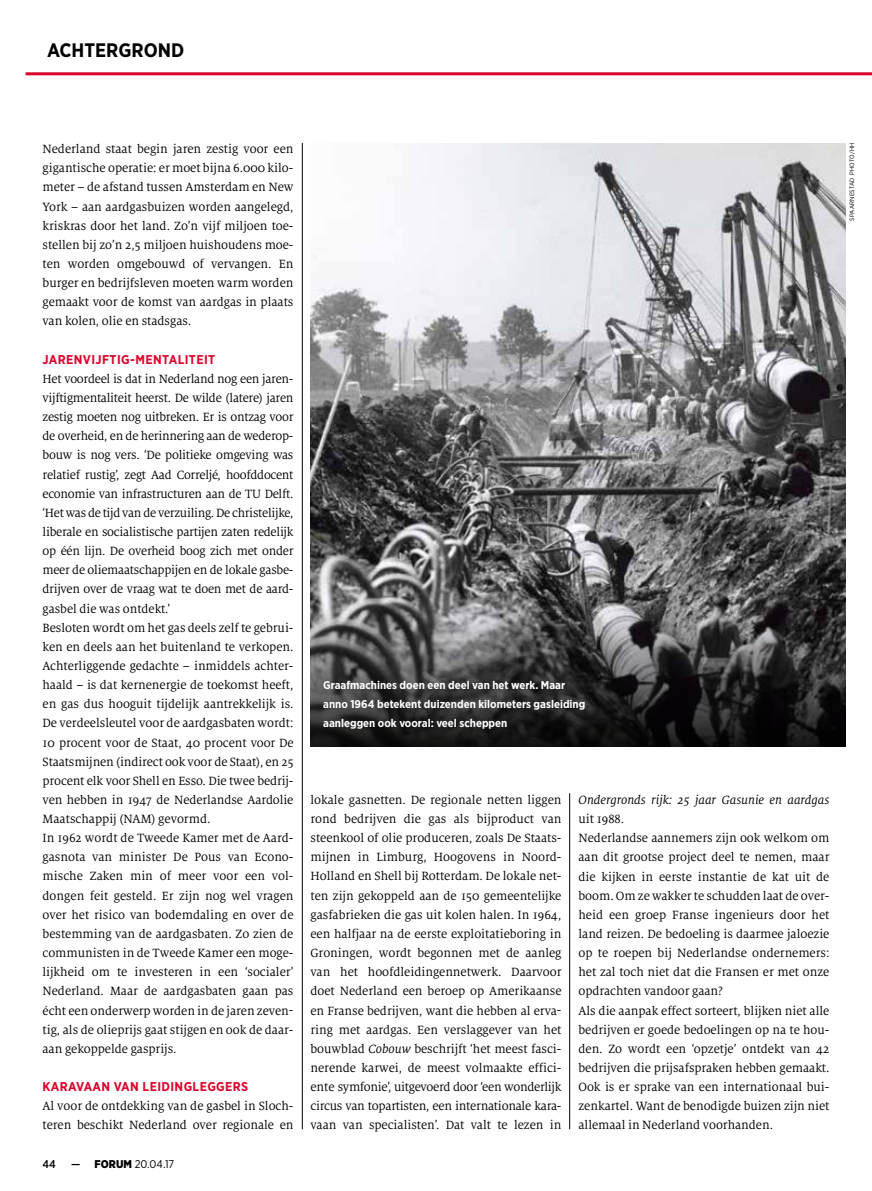
<style>
.page{position:relative;width:872px;height:1191px;background:#fff}
.page>*{position:absolute;margin:0;border:0;box-sizing:border-box;transform-origin:0 0}
.t1{font:700 19.5px "Gotham Narrow";color:#000}
.t2{font:13.2px/19.2px "Milo Serif Pro";letter-spacing:-.005em;color:#000}
.t3{font:italic 13.2px "Milo Serif Pro";letter-spacing:-.005em;color:#000}
.t4{font:700 12.75px "Gotham Narrow";letter-spacing:.03em;color:#db052c}
.t5{font:700 11.25px/19.2px "Gotham Narrow";color:#fff}
.t6{font:11.25px "Gotham Narrow";color:#000}
.t7{font:500 11.25px "Gotham Narrow";color:#000}
.t8{font:6.3px "Gotham Narrow";letter-spacing:.03em;color:#000}
.s1{font-weight:500}
.s2{font-weight:900}
.s3{font-style:italic}
.s4{font-size:6px}
</style>
<div class="page">
<hr style="left:26px;top:72px;width:846px;height:3px;background:#db052c">
<hr style="left:569px;top:793px;width:1px;height:336px;background:#000">
<hr style="left:302px;top:143px;width:1px;height:986px;background:#000">
<img style="left:310px;top:143px;width:536px;height:450px">
<svg style="left:310px;top:593px;width:536px;height:153px;background:#3f3e3f"></svg>
<h1 class="t1" style="left:47px;top:38px;width:139px">ACHTERGROND</h1>
<p class="t2" style="left:43px;top:139px;width:252px;text-align:justify">Nederland staat begin jaren zestig voor een gigantische operatie: er moet bijna 6.000 kilo&shy;meter – de afstand tussen Amsterdam en New York – aan aardgasbuizen worden aangelegd, kriskras door het land. Zo’n vijf miljoen toe&shy;stellen bij zo’n 2,5 miljoen huishoudens moe&shy;ten worden omgebouwd of vervangen. En burger en bedrijfsleven moeten warm worden gemaakt voor de komst van aardgas in plaats van kolen, olie en stadsgas.</p>
<p class="t4" style="left:43px;top:351px;width:174px">JARENVIJFTIG-MENTALITEIT</p>
<p class="t2" style="left:43px;top:369px;width:252px">Het voordeel is dat in Nederland nog een jaren&shy;vijftigmentaliteit heerst. De wilde (latere) jaren zestig moeten nog uitbreken. Er is ontzag voor de overheid, en de herinnering aan de wederop&shy;bouw is nog vers. ‘De politieke omgeving was relatief rustig’, zegt Aad Correljé, hoofddocent economie van infrastructuren aan de TU Delft. ‘Het was de tijd van de verzuiling. De christelijke, liberale en socialistische partijen zaten redelijk op één lijn. De overheid boog zich met onder meer de oliemaatschappijen en de lokale gasbe&shy;drijven over de vraag wat te doen met de aard&shy;gasbel die was ontdekt.’<br>Besloten wordt om het gas deels zelf te gebrui&shy;ken en deels aan het buitenland te verkopen.<br>Achterliggende gedachte – inmiddels achter&shy;haald – is dat kernenergie de toekomst heeft, en gas dus hooguit tijdelijk aantrekkelijk is.<br>De verdeelsleutel voor de aardgasbaten wordt:<br>10 procent voor de Staat, 40 procent voor De Staatsmijnen (indirect ook voor de Staat), en 25 procent elk voor Shell en Esso. Die twee bedrij&shy;ven hebben in 1947 de Nederlandse Aardolie Maatschappij (NAM) gevormd.<br>In 1962 wordt de Tweede Kamer met de Aard&shy;gasnota van minister De Pous van Econo&shy;mische Zaken min of meer voor een vol&shy;dongen feit gesteld. Er zijn nog wel vragen over het risico van bodemdaling en over de bestemming van de aardgasbaten. Zo zien de communisten in de Tweede Kamer een moge&shy;lijkheid om te investeren in een ‘socialer’ Nederland. Maar de aardgasbaten gaan pas écht een onderwerp worden in de jaren zeven&shy;tig, als de olieprijs gaat stijgen en ook de daar&shy;aan gekoppelde gasprijs.</p>
<p class="t4" style="left:43px;top:1078px;width:207px">KARAVAAN VAN LEIDINGLEGGERS</p>
<p class="t2" style="left:43px;top:1096px;width:252px">Al voor de ontdekking van de gasbel in Sloch&shy;teren beschikt Nederland over regionale en</p>
<p class="t7" style="left:43px;top:1156px;width:15px">44</p>
<p class="t6" style="left:71px;top:1156px;width:105px"><span class="s1">—</span> <span class="s2">FORUM</span> 20.04.17</p>
<p class="t5" style="left:323px;top:675px;width:264px">Graafmachines doen een deel van het werk. Maar anno 1964 betekent duizenden kilometers gasleiding aanleggen ook vooral: veel scheppen</p>
<p class="t2" style="left:310px;top:790px;width:252px;text-align:justify">lokale gasnetten. De regionale netten liggen rond bedrijven die gas als bijproduct van steenkool of olie produceren, zoals De Staats&shy;mijnen in Limburg, Hoogovens in Noord-Holland en Shell bij Rotterdam. De lokale net&shy;ten zijn gekoppeld aan de 150 gemeentelijke gasfabrieken die gas uit kolen halen. In 1964, een halfjaar na de eerste exploitatieboring in Groningen, wordt begonnen met de aanleg van het hoofdleidingennetwerk. Daarvoor doet Nederland een beroep op Amerikaanse en Franse bedrijven, want die hebben al erva&shy;ring met aardgas. Een verslaggever van het bouwblad <span class="s3">Cobouw</span> beschrijft ‘het meest fasci&shy;nerende karwei, de meest volmaakte effici&shy;ënte symfonie’, uitgevoerd door ‘een wonderlijk circus van topartisten, een internationale kara&shy;vaan van specialisten’. Dat valt te lezen in</p>
<p class="t3" style="left:578px;top:792px;width:252px">Ondergronds rijk: 25 jaar Gasunie en aardgas</p>
<p class="t2" style="left:578px;top:809px;width:252px">uit 1988.<br>Nederlandse aannemers zijn ook welkom om aan dit grootse project deel te nemen, maar die kijken in eerste instantie de kat uit de boom. Om ze wakker te schudden laat de over&shy;heid een groep Franse ingenieurs door het land reizen. De bedoeling is daarmee jaloezie op te roepen bij Nederlandse ondernemers: het zal toch niet dat die Fransen er met onze opdrachten vandoor gaan?<br>Als die aanpak effect sorteert, blijken niet alle bedrijven er goede bedoelingen op na te hou&shy;den. Zo wordt een ‘opzetje’ ontdekt van 42 bedrijven die prijsafspraken hebben gemaakt.<br>Ook is er sprake van een internationaal bui&shy;zenkartel. Want de benodigde buizen zijn niet allemaal in Nederland voorhanden.</p>
<p class="t8" style="left:848px;top:221px;width:79px;rotate:-90deg">spaarnestad photo<span class="s4">/</span>hh</p>
</div>
